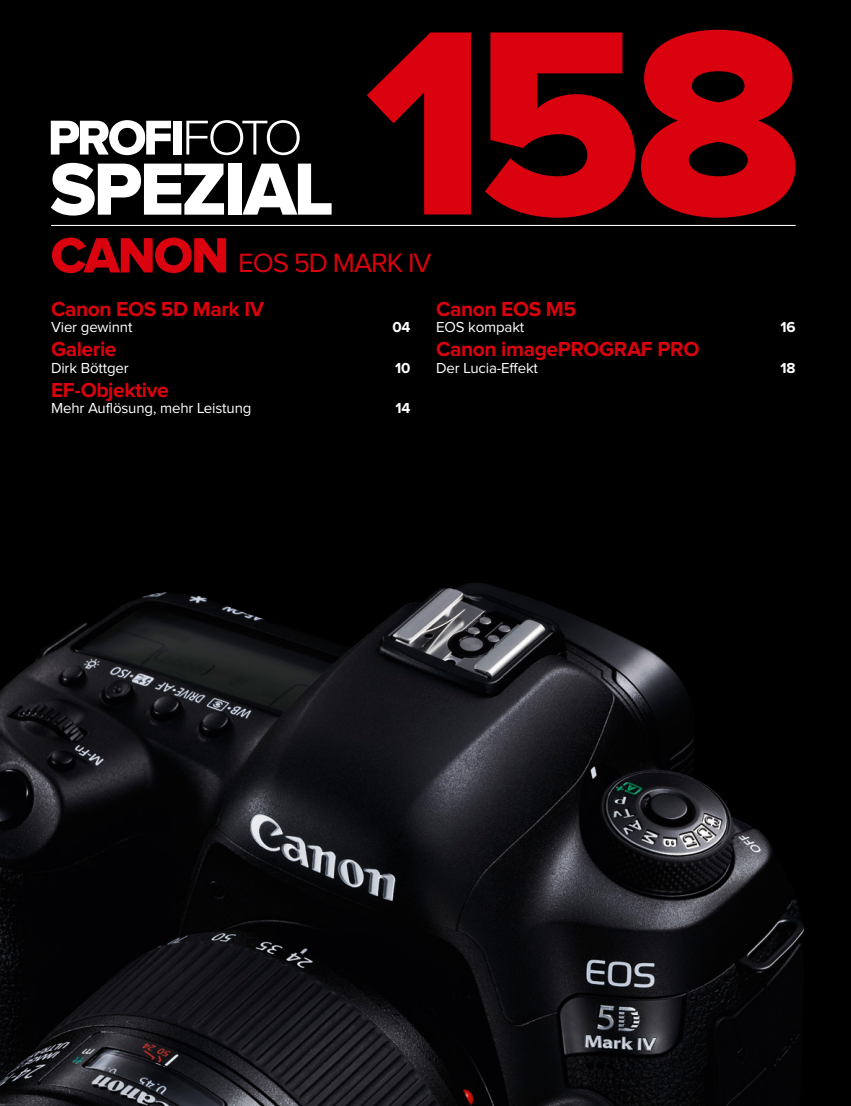
<style>
.page{position:relative;width:851px;height:1106px;background:#fff}
.page>*{position:absolute;margin:0;border:0;box-sizing:border-box;transform-origin:0 0}
.t1{font:272.7px "Proxima Nova Extrabld";color:#da020e}
.t2{font:76.5px "Proxima Nova Extrabld";letter-spacing:-.04em;color:#fff}
.t3{font:50.7px "Proxima Nova Extrabld";letter-spacing:-.06em;color:#fff}
.t4{font:27.45px "Proxima Nova";letter-spacing:-.04em;color:#da020e}
.t5{font:700 21px "Proxima Nova";letter-spacing:-.02em;color:#da020e}
.t6{font:15px "Proxima Nova";letter-spacing:-.01em;color:#fff}
.t7{font:700 15px "Proxima Nova";letter-spacing:-.01em;color:#fff}
.s1{font-family:"Proxima Nova";font-weight:300}
.s2{font-family:"Proxima Nova Extrabld";font-size:51.45px}
</style>
<div class="page">
<div style="left:0;top:0;width:850px;height:1106px;background:#000"></div>
<hr style="left:51px;top:225px;width:744px;height:1px;background:#fff">
<img style="left:0;top:583px;width:804px;height:523px">
<h3 class="t3" style="left:48px;top:114px;width:256px">PROFI<span class="s1">FOTO</span></h3>
<h2 class="t2" style="left:50px;top:154px;width:285px">SPEZIAL</h2>
<h1 class="t1" style="left:365px;top:-1px;width:438px">158</h1>
<h3 class="t4" style="left:51px;top:251px;width:382px"><span class="s2">CANON</span> EOS 5D MARK IV</h3>
<h3 class="t5" style="left:51px;top:299px;width:214px">Canon EOS 5D Mark IV</h3>
<p class="t6" style="left:51px;top:320px;width:83px">Vier gewinnt</p>
<p class="t7" style="left:392px;top:320px;width:19px">04</p>
<h3 class="t5" style="left:51px;top:339px;width:67px">Galerie</h3>
<p class="t6" style="left:51px;top:361px;width:79px">Dirk Böttger</p>
<p class="t7" style="left:395px;top:361px;width:17px">10</p>
<h3 class="t5" style="left:51px;top:380px;width:119px">EF-Objektive</h3>
<p class="t6" style="left:51px;top:401px;width:202px">Mehr Auflösung, mehr Leistung</p>
<p class="t7" style="left:395px;top:401px;width:16px">14</p>
<h3 class="t5" style="left:436px;top:299px;width:142px">Canon EOS M5</h3>
<p class="t6" style="left:436px;top:320px;width:90px">EOS kompakt</p>
<p class="t7" style="left:780px;top:320px;width:17px">16</p>
<h3 class="t5" style="left:436px;top:339px;width:265px">Canon imagePROGRAF PRO</h3>
<p class="t6" style="left:436px;top:361px;width:103px">Der Lucia-Effekt</p>
<p class="t7" style="left:780px;top:361px;width:17px">18</p>
</div>
